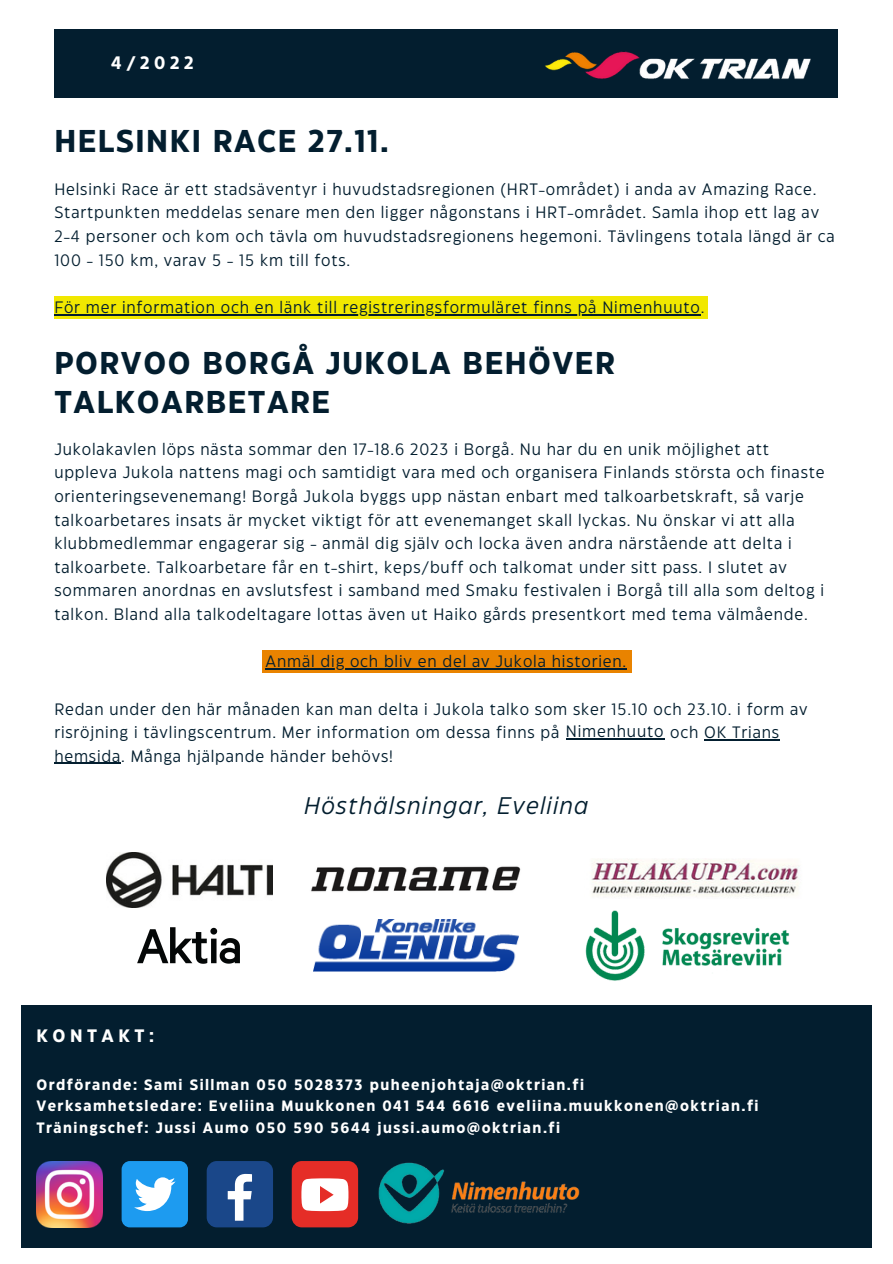
<style>
.page{position:relative;width:893px;height:1264px;background:#fff}
.page>*{position:absolute;margin:0;border:0;box-sizing:border-box;transform-origin:0 0}
.t1{font:700 31.5px/38.2px "Eastman Grotesque";letter-spacing:.05em;color:#031e2f}
.t2{font:italic 24px "Eastman Grotesque";letter-spacing:.05em;color:#031e2f}
.t3{font:700 18px "Eastman Grotesque";letter-spacing:.25em;color:#fff}
.t4{font:16.5px/23.5px "Eastman Grotesque";letter-spacing:.05em;color:#031e2f}
.t5{font:700 15px/21.3px "Eastman Grotesque";letter-spacing:.1em;color:#fff}
</style>
<div class="page">
<div style="left:54px;top:29px;width:784px;height:69px;background:#031e2f"></div>
<img style="left:545px;top:51px;width:266px;height:28px">
<div style="left:21px;top:1005px;width:850px;height:242px;background:#031e2f"></div>
<img style="left:36px;top:1161px;width:67px;height:66px">
<div style="left:122px;top:1160px;width:66px;height:67px;background:#1d9bf0;border-radius:8px"></div>
<svg style="left:134px;top:1177px;width:41px;height:33px"></svg>
<div style="left:207px;top:1160px;width:66px;height:67px;background:#1a4789;border-radius:10px"></div>
<svg style="left:228px;top:1173px;width:24px;height:47px"></svg>
<div style="left:292px;top:1160px;width:66px;height:67px;background:#e52d27;border-radius:10px"></div>
<svg style="left:301px;top:1178px;width:47px;height:33px;background:#fbe1e0"></svg>
<img style="left:378px;top:1162px;width:202px;height:62px">
<img style="left:311px;top:866px;width:210px;height:26px">
<img style="left:137px;top:927px;width:103px;height:37px">
<img style="left:585px;top:910px;width:205px;height:71px">
<img style="left:314px;top:919px;width:204px;height:52px">
<img style="left:106px;top:852px;width:167px;height:55px">
<img style="left:591px;top:859px;width:208px;height:38px">
<div style="left:261px;top:649px;width:370px;height:23px;background:#e98300"></div>
<hr style="left:265px;top:668px;width:362px;height:1px;background:#031e2f">
<hr style="left:704px;top:739px;width:75px;height:1px;background:#031e2f">
<hr style="left:54px;top:762px;width:67px;height:2px;background:#031e2f">
<div style="left:54px;top:296px;width:653px;height:22px;background:#f1e800"></div>
<hr style="left:54px;top:314px;width:646px;height:1px;background:#031e2f">
<hr style="left:566px;top:738px;width:98px;height:1px;background:#031e2f">
<p class="t3" style="left:111px;top:55px;width:84px">4/2022</p>
<h1 class="t1" style="left:54px;top:124px;width:336px">HELSINKI RACE 27.11.</h1>
<p class="t4" style="left:54px;top:178px;width:781px">Helsinki Race är ett stadsäventyr i huvudstadsregionen (HRT-området) i anda av Amazing Race.<br>Startpunkten meddelas senare men den ligger någonstans i HRT-området. Samla ihop ett lag av 2-4 personer och kom och tävla om huvudstadsregionens hegemoni. Tävlingens totala längd är ca 100 - 150 km, varav 5 - 15 km till fots.</p>
<p class="t4" style="left:54px;top:296px;width:651px">För mer information och en länk till registreringsformuläret finns på Nimenhuuto.</p>
<h1 class="t1" style="left:54px;top:346px;width:562px">PORVOO BORGÅ JUKOLA BEHÖVER<br>TALKOARBETARE</h1>
<p class="t4" style="left:54px;top:438px;width:771px">Jukolakavlen löps nästa sommar den 17-18.6 2023 i Borgå. Nu har du en unik möjlighet att uppleva Jukola nattens magi och samtidigt vara med och organisera Finlands största och finaste orienteringsevenemang! Borgå Jukola byggs upp nästan enbart med talkoarbetskraft, så varje talkoarbetares insats är mycket viktigt för att evenemanget skall lyckas. Nu önskar vi att alla klubbmedlemmar engagerar sig - anmäl dig själv och locka även andra närstående att delta i talkoarbete. Talkoarbetare får en t-shirt, keps/buff och talkomat under sitt pass. I slutet av sommaren anordnas en avslutsfest i samband med Smaku festivalen i Borgå till alla som deltog i talkon. Bland alla talkodeltagare lottas även ut Haiko gårds presentkort med tema välmående.</p>
<p class="t4" style="left:265px;top:650px;width:362px">Anmäl dig och bliv en del av Jukola historien.</p>
<p class="t4" style="left:54px;top:698px;width:754px">Redan under den här månaden kan man delta i Jukola talko som sker 15.10 och 23.10. i form av risröjning i tävlingscentrum. Mer information om dessa finns på Nimenhuuto och OK Trians hemsida. Många hjälpande händer behövs!</p>
<h2 class="t2" style="left:304px;top:796px;width:285px">Hösthälsningar, Eveliina</h2>
<p class="t3" style="left:36px;top:1028px;width:119px">KONTAKT:</p>
<p class="t5" style="left:36px;top:1074px;width:723px">Ordförande: Sami Sillman 050 5028373 puheenjohtaja@oktrian.fi<br>Verksamhetsledare: Eveliina Muukkonen 041 544 6616 eveliina.muukkonen@oktrian.fi<br>Träningschef: Jussi Aumo 050 590 5644 jussi.aumo@oktrian.fi</p>
</div>
